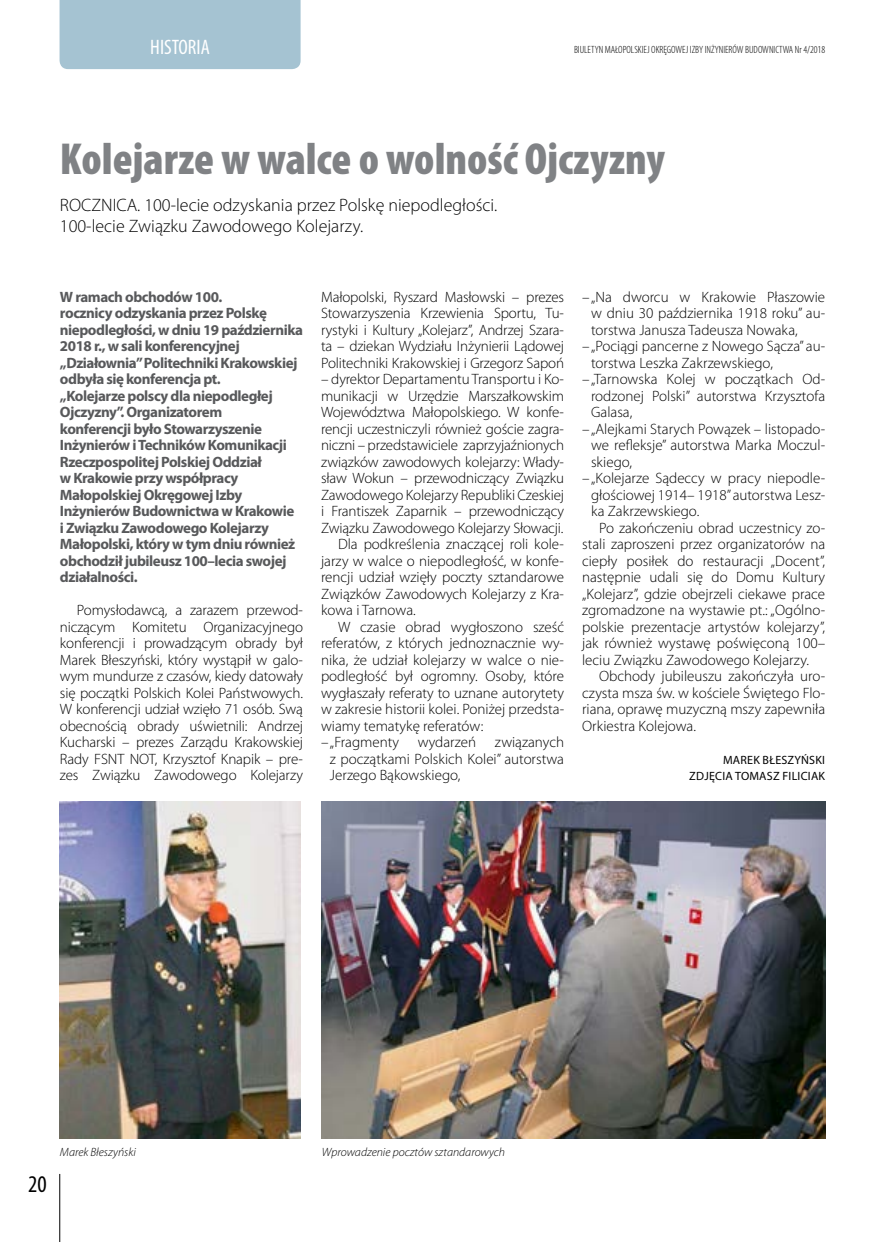
<style>
.page{position:relative;width:872px;height:1242px;background:#fff}
.page>*{position:absolute;margin:0;border:0;box-sizing:border-box;transform-origin:0 0}
.t1{font:900 condensed 45px "Myriad Pro";color:#808285}
.t2{font:condensed 24px "Myriad Pro";color:#000}
.t3{font:condensed 21px "Myriad Pro";color:#fff}
.t4{font:300 18px/21px "Myriad Pro";color:#000}
.t5{font:300 15px/16.5px "Myriad Pro";color:#000;text-align:justify}
.t6{font:700 15px/16.5px "Myriad Pro";letter-spacing:-.03em;color:#58595b}
.t7{font:italic 300 12px "Myriad Pro";color:#000}
.t8{font:12px/16.5px "Myriad Pro";letter-spacing:.02em;color:#000;text-align:right}
.t9{font:300 condensed 10.5px "Myriad Pro";color:#000}
</style>
<div class="page">
<hr style="left:59px;top:1174px;width:1px;height:68px;background:#000">
<div style="left:60px;top:0;width:240px;height:69px;background:#a5c3d2"></div>
<img style="left:60px;top:801px;width:240px;height:337px">
<img style="left:322px;top:801px;width:503px;height:337px">
<h3 class="t3" style="left:150px;top:35px;width:61px">HISTORIA</h3>
<p class="t9" style="left:574px;top:43px;width:253px">BIULETYN MAŁOPOLSKIEJ OKRĘGOWEJ IZBY INŻYNIERÓW BUDOWNICTWA Nr 4/2018</p>
<h1 class="t1" style="left:60px;top:130px;width:606px">Kolejarze w walce o wolność Ojczyzny</h1>
<p class="t4" style="left:60px;top:195px;width:439px">ROCZNICA. 100-lecie odzyskania przez Polskę niepodległości.<br>100-lecie Związku Zawodowego Kolejarzy.</p>
<p class="t6" style="left:60px;top:288px;width:244px">W ramach obchodów 100.<br>rocznicy odzyskania przez Polskę niepodległości, w dniu 19 października<br>2018 r., w sali konferencyjnej „Działownia” Politechniki Krakowskiej odbyła się konferencja pt.<br>„Kolejarze polscy dla niepodległej<br>Ojczyzny”. Organizatorem<br>konferencji było Stowarzyszenie<br>Inżynierów i Techników Komunikacji<br>Rzeczpospolitej Polskiej Oddział<br>w Krakowie przy współpracy<br>Małopolskiej Okręgowej Izby<br>Inżynierów Budownictwa w Krakowie<br>i Związku Zawodowego Kolejarzy<br>Małopolski, który w tym dniu również obchodził jubileusz 100–lecia swojej działalności.</p>
<p class="t5" style="left:60px;top:602px;width:244px;text-indent:17px">Pomysłodawcą, a zarazem przewod&shy;niczącym Komitetu Organizacyjnego konferencji i prowadzącym obrady był Marek Błeszyński, który wystąpił w galo&shy;wym mundurze z czasów, kiedy datowały się początki Polskich Kolei Państwowych.<br>W konferencji udział wzięło 71 osób. Swą obecnością obrady uświetnili: Andrzej Kucharski – prezes Zarządu Krakowskiej Rady FSNT NOT, Krzysztof Knapik – pre&shy;zes Związku Zawodowego Kolejarzy</p>
<p class="t5" style="left:321px;top:288px;width:244px">Małopolski, Ryszard Masłowski – prezes Stowarzyszenia Krzewienia Sportu, Tu&shy;rystyki i Kultury „Kolejarz”, Andrzej Szara&shy;ta – dziekan Wydziału Inżynierii Lądowej Politechniki Krakowskiej i Grzegorz Sapoń</p>
<p class="t5" style="left:321px;top:371px;width:244px">– dyrektor Departamentu Transportu i Ko-</p>
<p class="t5" style="left:321px;top:387px;width:244px">munikacji w Urzędzie Marszałkowskim</p>
<p class="t5" style="left:321px;top:404px;width:244px">Województwa Małopolskiego. W konfe-</p>
<p class="t5" style="left:321px;top:420px;width:244px">rencji uczestniczyli również goście zagra-</p>
<p class="t5" style="left:321px;top:437px;width:244px">niczni – przedstawiciele zaprzyjaźnionych</p>
<p class="t5" style="left:321px;top:453px;width:244px">związków zawodowych kolejarzy: Włady-</p>
<p class="t5" style="left:321px;top:470px;width:244px">sław Wokun – przewodniczący Związku</p>
<p class="t5" style="left:321px;top:486px;width:244px">Zawodowego Kolejarzy Republiki Czeskiej</p>
<p class="t5" style="left:321px;top:503px;width:244px">i Frantiszek Zaparnik – przewodniczący</p>
<p class="t5" style="left:321px;top:519px;width:244px">Związku Zawodowego Kolejarzy Słowacji.</p>
<p class="t5" style="left:338px;top:536px;width:227px">Dla podkreślenia znaczącej roli kole-</p>
<p class="t5" style="left:321px;top:552px;width:244px">jarzy w walce o niepodległość, w konfe-</p>
<p class="t5" style="left:321px;top:569px;width:244px">rencji udział wzięły poczty sztandarowe</p>
<p class="t5" style="left:321px;top:585px;width:244px">Związków Zawodowych Kolejarzy z Kra-</p>
<p class="t5" style="left:321px;top:602px;width:96px">kowa i Tarnowa.</p>
<p class="t5" style="left:338px;top:618px;width:227px">W czasie obrad wygłoszono sześć</p>
<p class="t5" style="left:321px;top:635px;width:244px">referatów, z których jednoznacznie wy-</p>
<p class="t5" style="left:321px;top:651px;width:244px">nika, że udział kolejarzy w walce o nie-</p>
<p class="t5" style="left:321px;top:668px;width:244px">podległość był ogromny. Osoby, które</p>
<p class="t5" style="left:321px;top:684px;width:244px">wygłaszały referaty to uznane autorytety</p>
<p class="t5" style="left:321px;top:701px;width:245px">w zakresie historii kolei. Poniżej przedsta-</p>
<p class="t5" style="left:321px;top:717px;width:164px">wiamy tematykę referatów:</p>
<p class="t5" style="left:330px;top:734px;width:236px;text-indent:-9px">– „Fragmenty wydarzeń związanych z początkami Polskich Kolei” autorstwa Jerzego Bąkowskiego,</p>
<p class="t5" style="left:591px;top:288px;width:236px;text-indent:-9px">– „Na dworcu w Krakowie Płaszowie w dniu 30 października 1918 roku” au&shy;torstwa Janusza Tadeusza Nowaka,</p>
<p class="t5" style="left:591px;top:338px;width:236px;text-indent:-9px">– „Pociągi pancerne z Nowego Sącza” au&shy;torstwa Leszka Zakrzewskiego,</p>
<p class="t5" style="left:591px;top:371px;width:236px;text-indent:-9px">– „Tarnowska Kolej w początkach Od&shy;rodzonej Polski” autorstwa Krzysztofa Galasa,</p>
<p class="t5" style="left:591px;top:420px;width:236px;text-indent:-9px">– „Alejkami Starych Powązek – listopado&shy;we refleksje” autorstwa Marka Moczul&shy;skiego,</p>
<p class="t5" style="left:582px;top:470px;width:244px">– „Kolejarze Sądeccy w pracy niepodle-</p>
<p class="t5" style="left:591px;top:486px;width:236px">głościowej 1914– 1918” autorstwa Lesz-</p>
<p class="t5" style="left:591px;top:503px;width:110px">ka Zakrzewskiego.</p>
<p class="t5" style="left:599px;top:519px;width:227px">Po zakończeniu obrad uczestnicy zo-</p>
<p class="t5" style="left:582px;top:536px;width:244px">stali zaproszeni przez organizatorów na</p>
<p class="t5" style="left:582px;top:552px;width:244px">ciepły posiłek do restauracji „Docent”,</p>
<p class="t5" style="left:582px;top:569px;width:245px">następnie udali się do Domu Kultury</p>
<p class="t5" style="left:582px;top:585px;width:244px">„Kolejarz”, gdzie obejrzeli ciekawe prace</p>
<p class="t5" style="left:582px;top:602px;width:244px">zgromadzone na wystawie pt.: „Ogólno-</p>
<p class="t5" style="left:582px;top:618px;width:244px">polskie prezentacje artystów kolejarzy”,</p>
<p class="t5" style="left:582px;top:635px;width:244px">jak również wystawę poświęconą 100–</p>
<p class="t5" style="left:582px;top:651px;width:228px">leciu Związku Zawodowego Kolejarzy.</p>
<p class="t5" style="left:599px;top:668px;width:227px">Obchody jubileuszu zakończyła uro-</p>
<p class="t5" style="left:582px;top:684px;width:244px">czysta msza św. w kościele Świętego Flo-</p>
<p class="t5" style="left:582px;top:701px;width:244px">riana, oprawę muzyczną mszy zapewniła</p>
<p class="t5" style="left:582px;top:717px;width:115px">Orkiestra Kolejowa.</p>
<p class="t8" style="left:689px;top:751px;width:137px">MAREK BŁESZYŃSKI<br>ZDJ ĘCIA TOMASZ FILICIAK</p>
<h2 class="t2" style="left:28px;top:1169px;width:20px">20</h2>
<p class="t7" style="left:60px;top:1145px;width:77px">Marek Błeszyński</p>
<p class="t7" style="left:322px;top:1145px;width:185px">Wprowadzenie pocztów sztandarowych</p>
</div>
